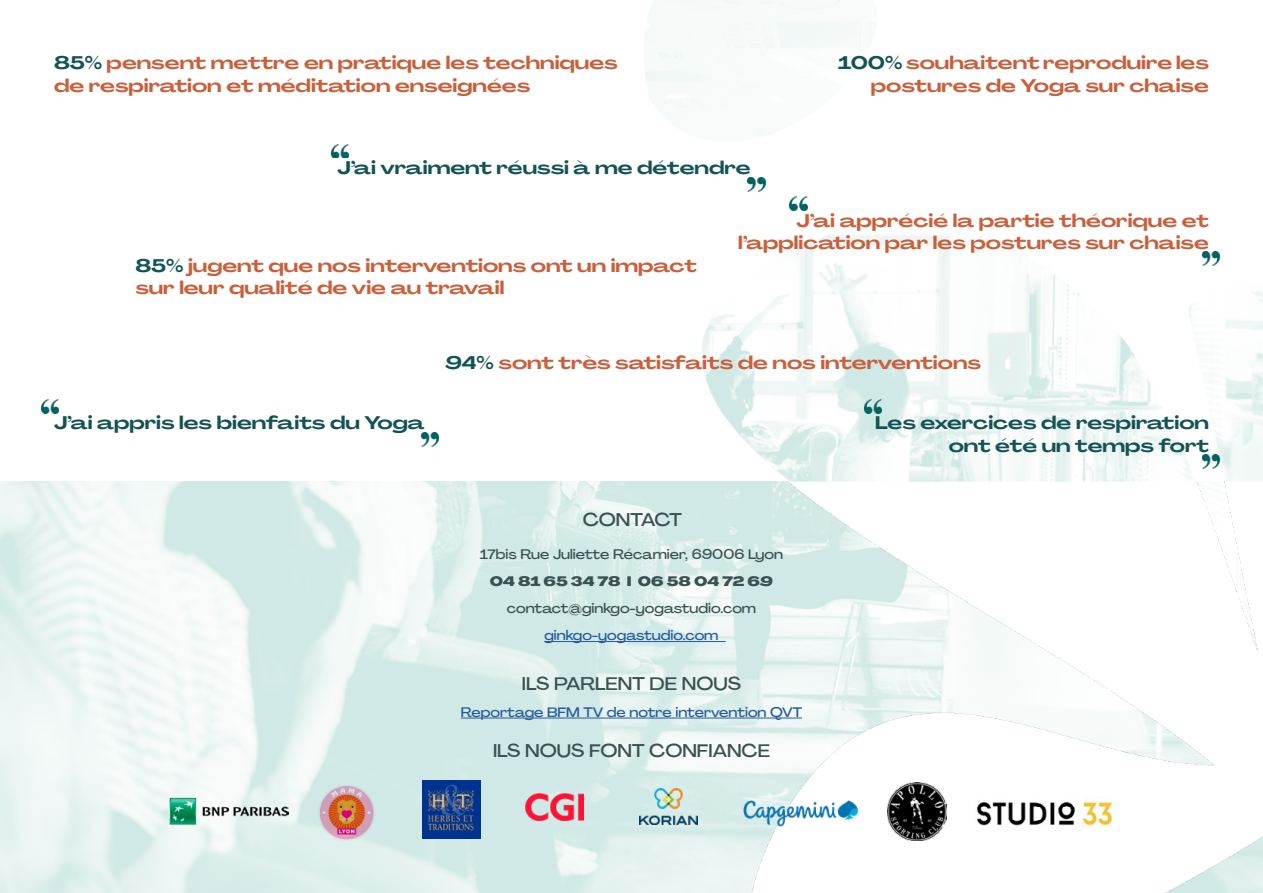
<style>
.page{position:relative;width:1263px;height:893px;background:#fff}
.page>*{position:absolute;margin:0;border:0;box-sizing:border-box;transform-origin:0 0}
.t1{font:700 18px/22.5px "Agrandir Grand";color:#c95f3b}
.t2{font:700 18px/22.5px "Agrandir Grand";color:#145353;text-align:right}
.t3{font:700 18px/22.5px "Agrandir Grand";color:#ca5f3b;text-align:right}
.t4{font:500 expanded 18px "Agrandir";color:#3a5151}
.t5{font:500 expanded 18px "Agrandir";letter-spacing:-.025em;color:#3a5151}
.t6{font:500 expanded 13.5px "Agrandir";color:#3a5151}
.t7{font:500 expanded 13.5px "Agrandir";color:#275b9b}
.t8{font:800 13.5px "Agrandir Grand";color:#3a5151}
.s1{color:#125354}
</style>
<div class="page">
<img style="left:0;top:482px;width:643px;height:411px">
<img style="left:643px;top:482px;width:620px;height:411px">
<hr style="left:544px;top:641px;width:182px;height:1px;background:#275b9b">
<hr style="left:461px;top:718px;width:341px;height:1px;background:#275b9b">
<img style="left:169px;top:796px;width:120px;height:31px">
<img style="left:318px;top:784px;width:58px;height:58px">
<img style="left:422px;top:781px;width:59px;height:57px">
<img style="left:525px;top:793px;width:58px;height:27px">
<img style="left:639px;top:789px;width:58px;height:35px">
<img style="left:700px;top:235px;width:486px;height:247px">
<img style="left:1186px;top:291px;width:77px;height:191px">
<img style="left:742px;top:791px;width:117px;height:38px">
<img style="left:888px;top:782px;width:58px;height:58px">
<img style="left:41px;top:399px;width:18px;height:14px">
<img style="left:331px;top:144px;width:17px;height:14px">
<img style="left:790px;top:197px;width:17px;height:13px">
<img style="left:864px;top:399px;width:18px;height:14px">
<img style="left:421px;top:432px;width:18px;height:14px">
<img style="left:748px;top:177px;width:17px;height:14px">
<img style="left:1202px;top:252px;width:17px;height:14px">
<img style="left:1202px;top:454px;width:17px;height:14px">
<img style="left:975px;top:796px;width:139px;height:35px">
<p class="t1" style="left:54px;top:51px;width:565px"><span class="s1">85%</span> pensent mettre en pratique les techniques de respiration et méditation enseignées</p>
<p class="t2" style="left:337px;top:156px;width:415px">J’ai vraiment réussi à me détendre</p>
<p class="t1" style="left:838px;top:51px;width:372px;text-align:right"><span class="s1">100%</span> souhaitent reproduire les postures de Yoga sur chaise</p>
<p class="t1" style="left:135px;top:254px;width:563px"><span class="s1">85%</span> jugent que nos interventions ont un impact sur leur qualité de vie au travail</p>
<p class="t3" style="left:738px;top:209px;width:472px">J’ai apprécié la partie théorique et l’application par les postures sur chaise</p>
<p class="t2" style="left:54px;top:411px;width:372px">J’ai appris les bienfaits du Yoga</p>
<p class="t1" style="left:445px;top:351px;width:537px"><span class="s1">94%</span> sont très satisfaits de nos interventions</p>
<p class="t2" style="left:875px;top:411px;width:335px">Les exercices de respiration ont été un temps fort</p>
<p class="t5" style="left:583px;top:508px;width:101px">CONTACT</p>
<p class="t6" style="left:480px;top:546px;width:305px">17bis Rue Juliette Récamier, 69006 Lyon</p>
<p class="t8" style="left:490px;top:573px;width:285px">04 81 65 34 78 I 06 58 04 72 69</p>
<p class="t6" style="left:507px;top:600px;width:251px">contact@ginkgo-yogastudio.com</p>
<p class="t7" style="left:544px;top:627px;width:176px">ginkgo-yogastudio.com</p>
<p class="t4" style="left:522px;top:672px;width:221px">ILS PARLENT DE NOUS</p>
<p class="t7" style="left:461px;top:704px;width:343px">Reportage BFM TV de notre intervention QVT</p>
<p class="t4" style="left:493px;top:740px;width:278px">ILS NOUS FONT CONFIANCE</p>
</div>
